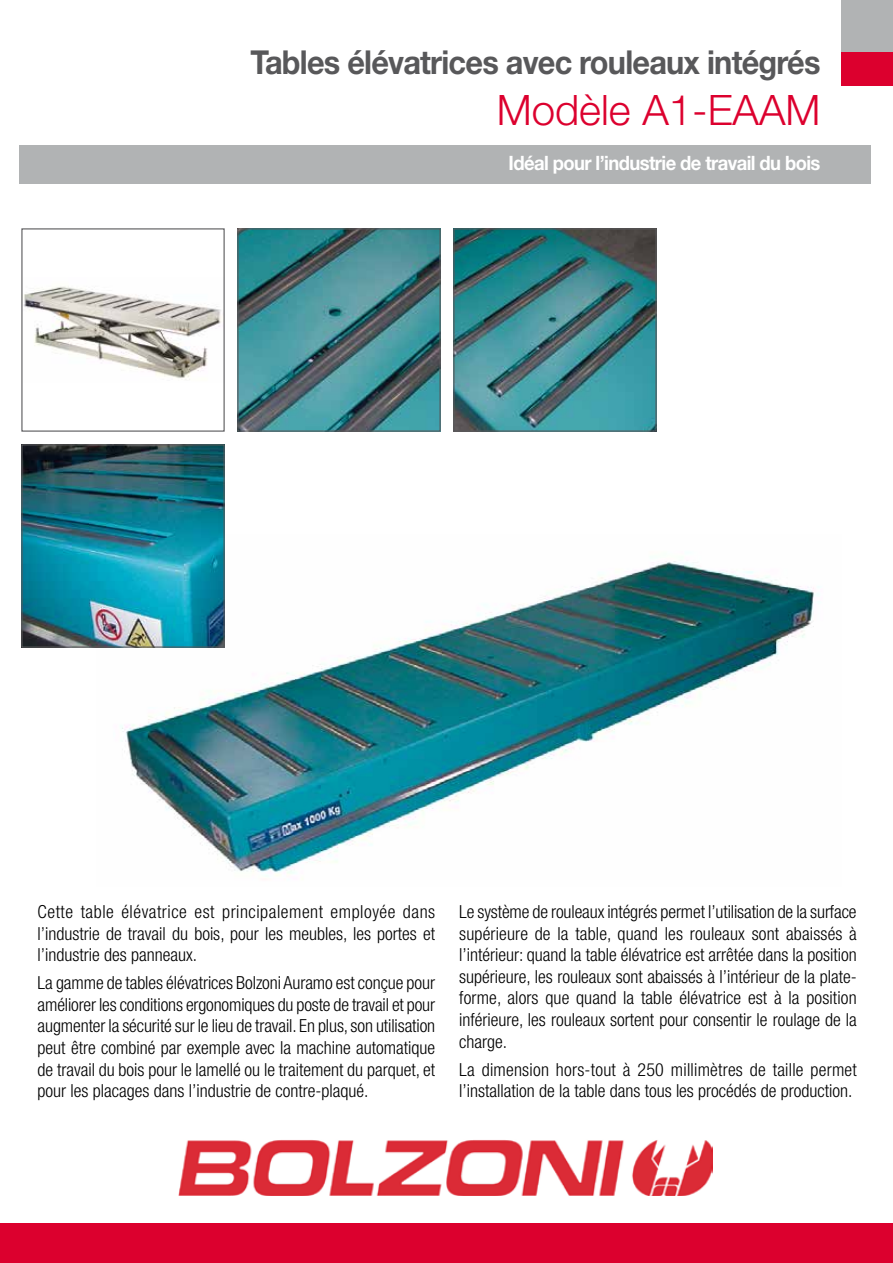
<style>
.page{position:relative;width:893px;height:1263px;background:#fff}
.page>*{position:absolute;margin:0;border:0;box-sizing:border-box;transform-origin:0 0}
.t1{font:300 42px "Helvetica Neue LT Std";color:#dc002e}
.t2{font:700 33px "Helvetica Neue LT Std";letter-spacing:-.025em;color:#58585a;scale:.93 1}
.t3{font:700 19.8px "Helvetica Neue LT Std";letter-spacing:-.03em;color:#fff;scale:.93 1}
.t4{font:300 condensed 18px/21.6px "Helvetica Neue LT Std";color:#000;text-align:justify}
</style>
<div class="page">
<img style="left:120px;top:561px;width:699px;height:315px">
<div style="left:0;top:1224px;width:893px;height:39px;background:#dc002e"></div>
<div style="left:842px;top:51px;width:51px;height:34px;background:#dc002e"></div>
<div style="left:842px;top:0;width:51px;height:51px;background:#b1b3b4"></div>
<img style="left:455px;top:230px;width:200px;height:200px">
<div style="left:453px;top:228px;width:204px;height:204px;border:1px solid #58585a"></div>
<img style="left:239px;top:230px;width:200px;height:200px">
<div style="left:237px;top:228px;width:204px;height:204px;border:1px solid #58585a"></div>
<img style="left:23px;top:286px;width:198px;height:94px">
<div style="left:21px;top:228px;width:204px;height:204px;border:1px solid #58585a"></div>
<img style="left:23px;top:446px;width:200px;height:200px">
<div style="left:21px;top:444px;width:204px;height:204px;border:1px solid #58585a"></div>
<img style="left:179px;top:1140px;width:534px;height:55px">
<div style="left:19px;top:146px;width:851px;height:38px;background:#b1b3b4"></div>
<h2 class="t2" style="left:250px;top:42px;width:614px">Tables élévatrices avec rouleaux intégrés</h2>
<h1 class="t1" style="left:497px;top:85px;width:325px">Modèle A1-EAAM</h1>
<p class="t3" style="left:509px;top:151px;width:337px">Idéal pour l’industrie de travail du bois</p>
<p class="t4" style="left:38px;top:901px;width:399px">Cette table élévatrice est principalement employée dans l’industrie de travail du bois, pour les meubles, les portes et l’industrie des panneaux.</p>
<p class="t4" style="left:38px;top:972px;width:399px">La gamme de tables élévatrices Bolzoni Auramo est conçue pour améliorer les conditions ergonomiques du poste de travail et pour augmenter la sécurité sur le lieu de travail. En plus, son utilisation peut être combiné par exemple avec la machine automatique de travail du bois pour le lamellé ou le traitement du parquet, et pour les placages dans l’industrie de contre-plaqué.</p>
<p class="t4" style="left:459px;top:901px;width:399px">Le système de rouleaux intégrés permet l’utilisation de la surface supérieure de la table, quand les rouleaux sont abaissés à l’intérieur: quand la table élévatrice est arrêtée dans la position supérieure, les rouleaux sont abaissés à l’intérieur de la plate&shy;forme, alors que quand la table élévatrice est à la position inférieure, les rouleaux sortent pour consentir le roulage de la charge.</p>
<p class="t4" style="left:459px;top:1058px;width:399px">La dimension hors-tout à 250 millimètres de taille permet l’installation de la table dans tous les procédés de production.</p>
</div>
